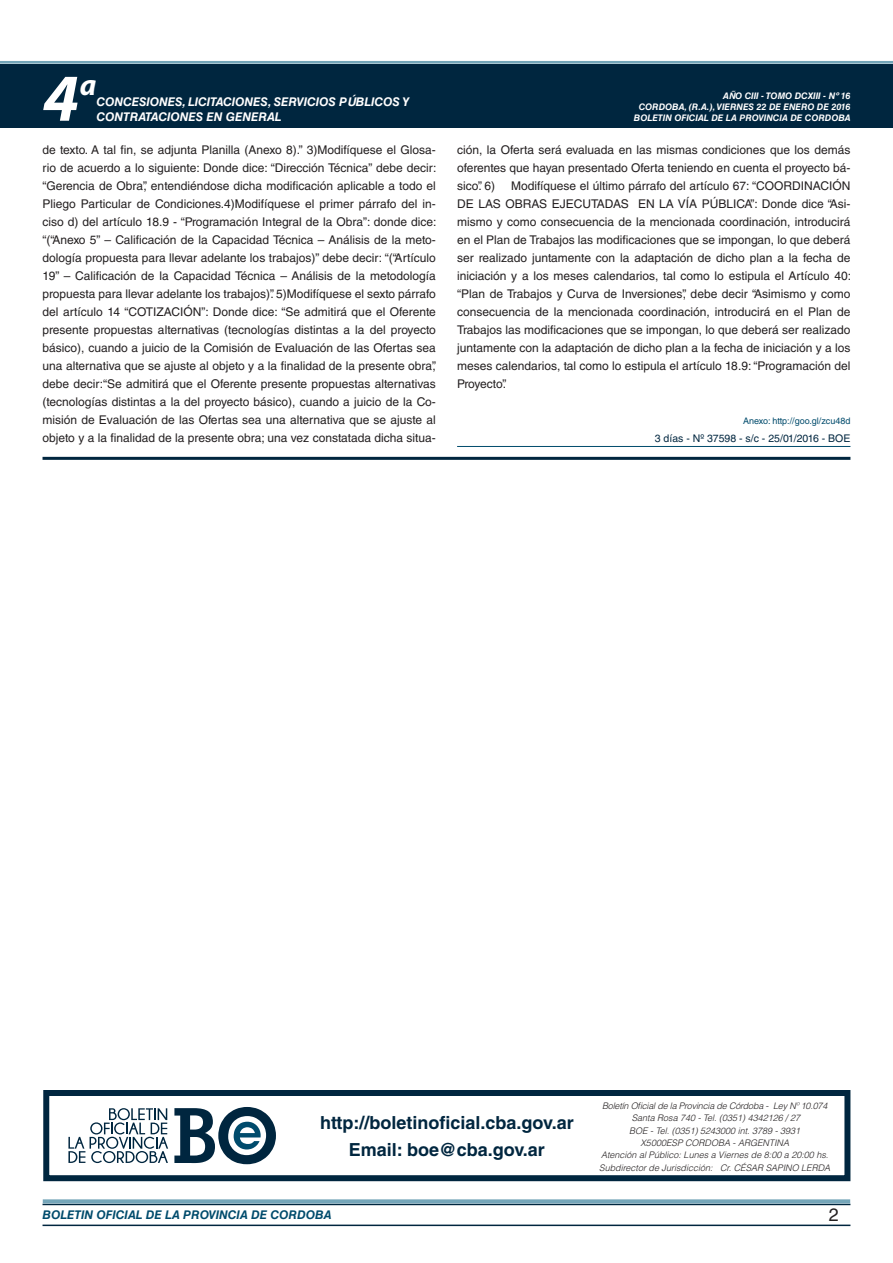
<style>
.page{position:relative;width:893px;height:1263px;background:#fff}
.page>*{position:absolute;margin:0;border:0;box-sizing:border-box;transform-origin:0 0}
.t1{font:italic 700 67.5px "Myriad Pro";color:#fff}
.t2{font:italic 700 30px "Myriad Pro";color:#fff}
.RESUELVE{font:700 18px "Helvetica LT Std";color:#00263f}
.t3{font:18px "Helvetica LT Std";color:#231f20}
.TEXTO_BASE{font:12px/18px "Helvetica LT Std";color:#231f20;text-align:justify}
.t4{font:italic 700 12px/14.4px "Helvetica LT Std";color:#fff}
.t5{font:italic 700 12px "Helvetica LT Std";color:#004b6c}
.FECHA_DE_PUBLICACIÓN{font:10.5px "Helvetica LT Std";color:#00263f}
.TEXTO_REMATE_HOJA_FI{font:italic 300 9px "Helvetica LT Std";color:#231f20}
.t6{font:italic 700 9px/10.8px "Helvetica LT Std";color:#fff;text-align:right}
.TEXTO_REMATE_HOJA_FI-2{font:italic 300 9px "Helvetica LT Std";letter-spacing:-.02em;color:#231f20}
.ANEXO{font:9px "Helvetica LT Std";color:#004b6c}
</style>
<div class="page">
<div style="left:0;top:61px;width:893px;height:6px;background:#fff;opacity:.75"></div>
<div style="left:0;top:64px;width:893px;height:64px;background:#00263f"></div>
<hr style="left:43px;top:1224px;width:807px;height:2px;background:#00263f">
<div style="left:42px;top:1198px;width:809px;height:8px;background:#fff;opacity:.75"></div>
<hr style="left:457px;top:446px;width:393px;height:1px;background:#004b6c">
<hr style="left:43px;top:457px;width:807px;height:3px;background:#00263f">
<div style="left:43px;top:1090px;width:807px;height:91px;border:6px solid #00263f"></div>
<svg style="left:174px;top:1107px;width:102px;height:57px"></svg>
<svg style="left:68px;top:1108px;width:100px;height:55px"></svg>
<h1 class="t1" style="left:43px;top:54px;width:38px">4</h1>
<h2 class="t2" style="left:80px;top:66px;width:18px">a</h2>
<p class="t6" style="left:634px;top:91px;width:218px">AÑO CIII - TOMO DCXIII - Nº 16<br>CORDOBA, (R.A.), VIERNES 22 DE ENERO DE 2016<br>BOLETIN OFICIAL DE LA PROVINCIA DE CORDOBA</p>
<p class="t4" style="left:96px;top:95px;width:315px">CONCESIONES, LICITACIONES, SERVICIOS PÚBLICOS Y<br>CONTRATACIONES EN GENERAL</p>
<p class="TEXTO_BASE" style="left:43px;top:141px;width:395px">de texto. A tal fin, se adjunta Planilla (Anexo 8).” 3)Modifíquese el Glosa&shy;rio de acuerdo a lo siguiente: Donde dice: “Dirección Técnica” debe decir: “Gerencia de Obra”, entendiéndose dicha modificación aplicable a todo el Pliego Particular de Condiciones.4)Modifíquese el primer párrafo del in&shy;ciso d) del artículo 18.9 - “Programación Integral de la Obra”: donde dice: “(“Anexo 5” – Calificación de la Capacidad Técnica – Análisis de la meto&shy;dología propuesta para llevar adelante los trabajos)” debe decir: “(“Artículo 19” – Calificación de la Capacidad Técnica – Análisis de la metodología propuesta para llevar adelante los trabajos)”. 5)Modifíquese el sexto párrafo del artículo 14 “COTIZACIÓN”: Donde dice: “Se admitirá que el Oferente presente propuestas alternativas (tecnologías distintas a la del proyecto básico), cuando a juicio de la Comisión de Evaluación de las Ofertas sea una alternativa que se ajuste al objeto y a la finalidad de la presente obra”, debe decir:“Se admitirá que el Oferente presente propuestas alternativas (tecnologías distintas a la del proyecto básico), cuando a juicio de la Co&shy;misión de Evaluación de las Ofertas sea una alternativa que se ajuste al objeto y a la finalidad de la presente obra; una vez constatada dicha situa-</p>
<p class="TEXTO_BASE" style="left:457px;top:141px;width:395px">ción, la Oferta será evaluada en las mismas condiciones que los demás oferentes que hayan presentado Oferta teniendo en cuenta el proyecto bá&shy;sico”. 6)</p>
<p class="TEXTO_BASE" style="left:457px;top:177px;width:395px;text-indent:54px">Modifíquese el último párrafo del artículo 67: “COORDINACIÓN DE LAS OBRAS EJECUTADAS EN LA VÍA PÚBLICA”: Donde dice “Asi&shy;mismo y como consecuencia de la mencionada coordinación, introducirá en el Plan de Trabajos las modificaciones que se impongan, lo que deberá ser realizado juntamente con la adaptación de dicho plan a la fecha de iniciación y a los meses calendarios, tal como lo estipula el Artículo 40: “Plan de Trabajos y Curva de Inversiones”, debe decir “Asimismo y como consecuencia de la mencionada coordinación, introducirá en el Plan de Trabajos las modificaciones que se impongan, lo que deberá ser realizado juntamente con la adaptación de dicho plan a la fecha de iniciación y a los meses calendarios, tal como lo estipula el artículo 18.9: “Programación del Proyecto”.</p>
<p class="ANEXO" style="left:743px;top:415px;width:109px">Anexo: http://goo.gl/zcu48d</p>
<p class="FECHA_DE_PUBLICACIÓN" style="left:655px;top:432px;width:197px">3 días - Nº 37598 - s/c - 25/01/2016 - BOE</p>
<p class="RESUELVE" style="left:320px;top:1111px;width:255px">http://boletinoficial.cba.gov.ar</p>
<p class="RESUELVE" style="left:349px;top:1138px;width:198px">Email: boe@cba.gov.ar</p>
<p class="TEXTO_REMATE_HOJA_FI-2" style="left:602px;top:1100px;width:227px">Boletín Oficial de la Provincia de Córdoba - Ley Nº 10.074</p>
<p class="TEXTO_REMATE_HOJA_FI" style="left:632px;top:1112px;width:170px">Santa Rosa 740 - Tel. (0351) 4342126 / 27</p>
<p class="TEXTO_REMATE_HOJA_FI" style="left:629px;top:1125px;width:173px">BOE - Tel. (0351) 5243000 int. 3789 - 3931</p>
<p class="TEXTO_REMATE_HOJA_FI" style="left:640px;top:1137px;width:150px">X5000ESP CORDOBA - ARGENTINA</p>
<p class="TEXTO_REMATE_HOJA_FI" style="left:601px;top:1149px;width:229px">Atención al Público: Lunes a Viernes de 8:00 a 20:00 hs.</p>
<p class="TEXTO_REMATE_HOJA_FI" style="left:599px;top:1162px;width:233px">Subdirector de Jurisdicción: Cr. CÉSAR SAPINO LERDA</p>
<p class="t5" style="left:43px;top:1208px;width:290px">BOLETIN OFICIAL DE LA PROVINCIA DE CORDOBA</p>
<p class="t3" style="left:829px;top:1204px;width:12px">2</p>
</div>
